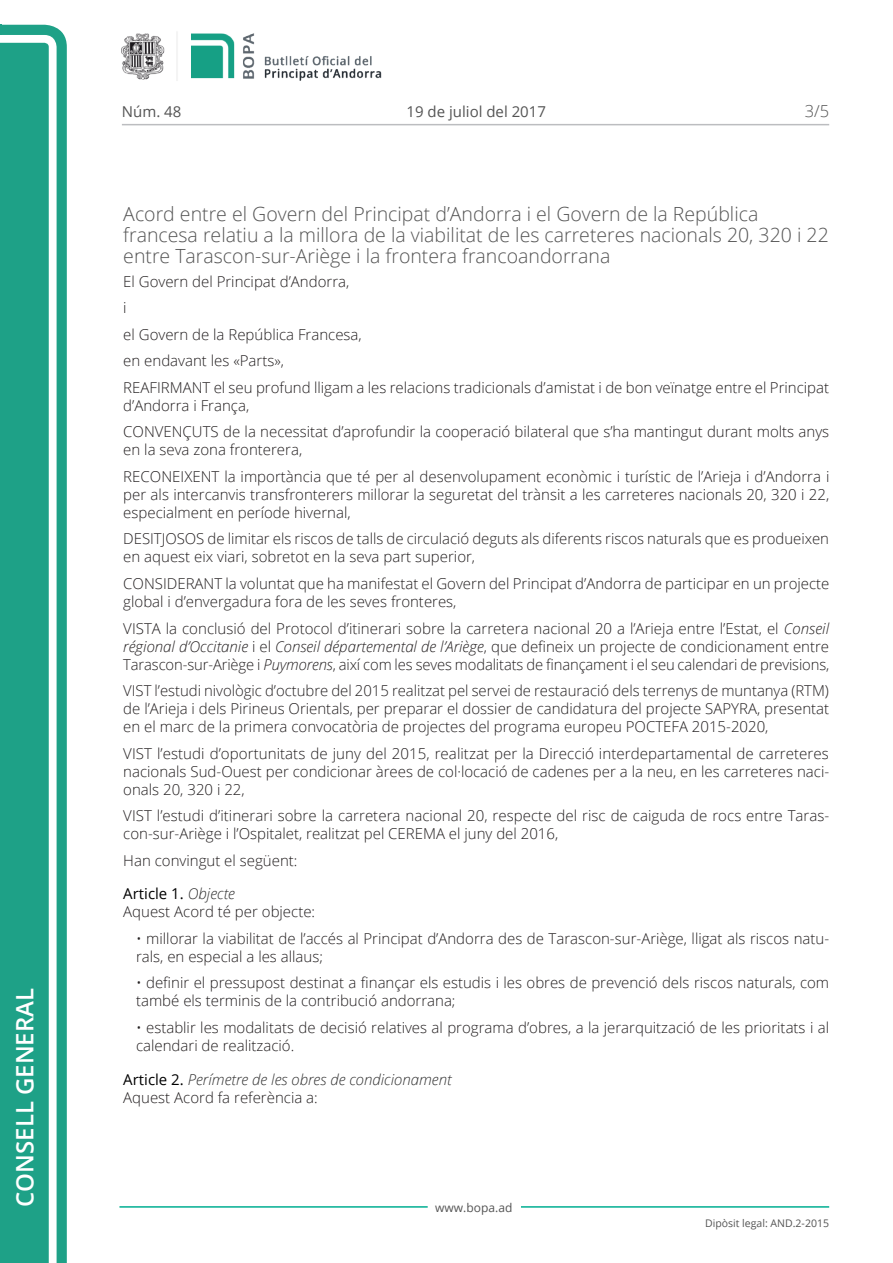
<style>
.page{position:relative;width:893px;height:1263px;background:#fff}
.page>*{position:absolute;margin:0;border:0;box-sizing:border-box;transform-origin:0 0}
.t1{font:600 24px "Open Sans";color:#fff}
.Titol_5_pg{font:300 19.5px/21px "Open Sans";color:#545454}
.t2{font:300 16.5px "Open Sans";color:#545454}
.Body_text{font:300 15px/18px "Open Sans";color:#231f20}
.Body_text_i{font:300 15px/18px "Open Sans";color:#231f20}
.Titol_7{font:italic 300 15px "Open Sans";color:#303030}
.t3{font:15px "Open Sans";color:#545454}
.Titol_7-2{font:15px "Open Sans";color:#000}
.t4{font:12px "Open Sans";color:#545454}
.t5{font:10.5px "Open Sans";color:#545454}
.s1{font-style:italic}
.s2{font-weight:300;font-style:italic;color:#303030}
.s3{font-weight:400;font-style:normal;color:#000}
</style>
<div class="page">
<svg style="left:0;top:25px;width:67px;height:1238px;fill:#1ea187"></svg>
<div style="left:0;top:43px;width:49px;height:1220px;background:#1ea187"></div>
<img style="left:122px;top:32px;width:260px;height:49px">
<hr style="left:119px;top:1206px;width:309px;height:2px;background:#00ae91">
<hr style="left:521px;top:1206px;width:308px;height:2px;background:#00ae91">
<hr style="left:122px;top:124px;width:707px;height:1px;background:#bcbdc0">
<h1 class="t1" style="left:8px;top:1207px;width:220px;rotate:-90deg">Consell General</h1>
<p class="t3" style="left:122px;top:102px;width:61px">Núm. 48</p>
<p class="t3" style="left:406px;top:102px;width:141px">19 de juliol del 2017</p>
<p class="t2" style="left:805px;top:100px;width:26px">3/5</p>
<p class="Titol_5_pg" style="left:123px;top:202px;width:707px">Acord entre el Govern del Principat d’Andorra i el Govern de la República francesa relatiu a la millora de la viabilitat de les carreteres nacionals 20, 320 i 22 entre Tarascon-sur-Ariège i la frontera francoandorrana</p>
<p class="Body_text" style="left:123px;top:272px;width:228px">El Govern del Principat d’Andorra,</p>
<p class="Body_text" style="left:123px;top:299px;width:5px">i</p>
<p class="Body_text" style="left:123px;top:325px;width:240px">el Govern de la República Francesa,</p>
<p class="Body_text" style="left:123px;top:352px;width:162px">en endavant les «Parts»,</p>
<p class="Body_text" style="left:123px;top:378px;width:707px">REAFIRMANT el seu profund lligam a les relacions tradicionals d’amistat i de bon veïnatge entre el Principat d’Andorra i França,</p>
<p class="Body_text" style="left:123px;top:423px;width:707px">CONVENÇUTS de la necessitat d’aprofundir la cooperació bilateral que s’ha mantingut durant molts anys en la seva zona fronterera,</p>
<p class="Body_text" style="left:123px;top:467px;width:708px;text-align:justify">RECONEIXENT la importància que té per al desenvolupament econòmic i turístic de l’Arieja i d’Andorra i per als intercanvis transfronterers millorar la seguretat del trànsit a les carreteres nacionals 20, 320 i 22, especialment en període hivernal,</p>
<p class="Body_text" style="left:123px;top:530px;width:707px">DESITJOSOS de limitar els riscos de talls de circulació deguts als diferents riscos naturals que es produeixen en aquest eix viari, sobretot en la seva part superior,</p>
<p class="Body_text" style="left:123px;top:574px;width:708px">CONSIDERANT la voluntat que ha manifestat el Govern del Principat d’Andorra de participar en un projecte global i d’envergadura fora de les seves fronteres,</p>
<p class="Body_text" style="left:123px;top:619px;width:707px;text-align:justify">VISTA la conclusió del Protocol d’itinerari sobre la carretera nacional 20 a l’Arieja entre l’Estat, el <span class="s1">Conseil régional d’Occitanie</span> i el <span class="s1">Conseil départemental de l’Ariège</span>, que defineix un projecte de condicionament entre Tarascon-sur-Ariège i <span class="s1">Puymorens</span>, així com les seves modalitats de finançament i el seu calendari de previsions,</p>
<p class="Body_text" style="left:123px;top:681px;width:707px;text-align:justify">VIST l’estudi nivològic d’octubre del 2015 realitzat pel servei de restauració dels terrenys de muntanya (RTM) de l’Arieja i dels Pirineus Orientals, per preparar el dossier de candidatura del projecte SAPYRA, presentat en el marc de la primera convocatòria de projectes del programa europeu POCTEFA 2015-2020,</p>
<p class="Body_text" style="left:123px;top:744px;width:707px;text-align:justify">VIST l’estudi d’oportunitats de juny del 2015, realitzat per la Direcció interdepartamental de carreteres nacionals Sud-Ouest per condicionar àrees de col·locació de cadenes per a la neu, en les carreteres naci&shy;onals 20, 320 i 22,</p>
<p class="Body_text" style="left:123px;top:806px;width:707px">VIST l’estudi d’itinerari sobre la carretera nacional 20, respecte del risc de caiguda de rocs entre Taras&shy;con-sur-Ariège i l’Ospitalet, realitzat pel CEREMA el juny del 2016,</p>
<p class="Body_text" style="left:123px;top:851px;width:176px">Han convingut el següent:</p>
<p class="Titol_7-2" style="left:123px;top:883px;width:113px">Article 1. <span class="s2">Objecte</span></p>
<p class="Body_text" style="left:123px;top:902px;width:193px">Aquest Acord té per objecte:</p>
<p class="Body_text_i" style="left:136px;top:929px;width:695px">• millorar la viabilitat de l’accés al Principat d’Andorra des de Tarascon-sur-Ariège, lligat als riscos natu&shy;rals, en especial a les allaus;</p>
<p class="Body_text_i" style="left:136px;top:973px;width:695px">• definir el pressupost destinat a finançar els estudis i les obres de prevenció dels riscos naturals, com també els terminis de la contribució andorrana;</p>
<p class="Body_text_i" style="left:136px;top:1018px;width:695px">• establir les modalitats de decisió relatives al programa d’obres, a la jerarquització de les prioritats i al calendari de realització.</p>
<p class="Titol_7" style="left:123px;top:1069px;width:330px"><span class="s3">Article 2.</span> Perímetre de les obres de condicionament</p>
<p class="Body_text" style="left:123px;top:1088px;width:196px">Aquest Acord fa referència a:</p>
<p class="t4" style="left:435px;top:1199px;width:79px">www.bopa.ad</p>
<p class="t5" style="left:705px;top:1216px;width:125px">Dipòsit legal: AND.2-2015</p>
</div>
